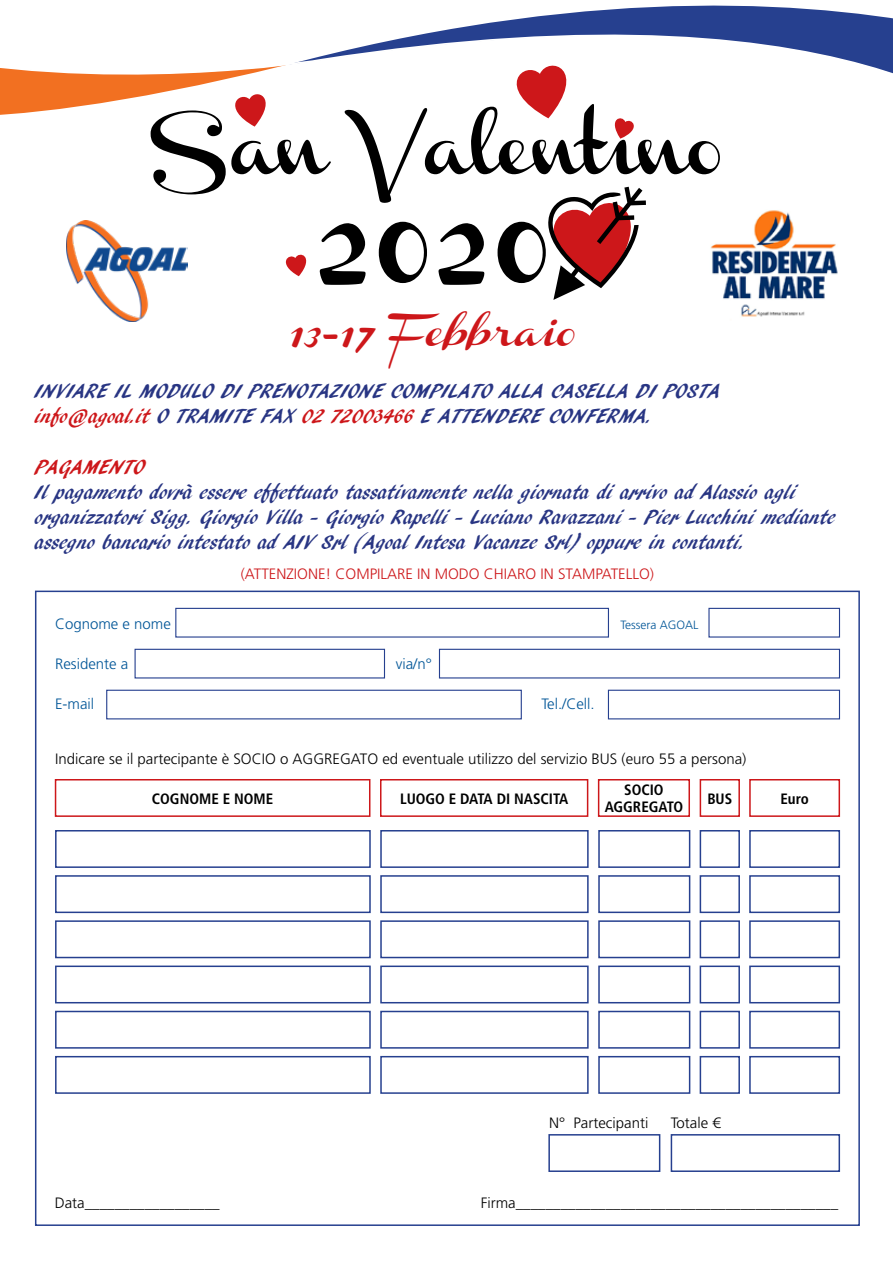
<style>
.page{position:relative;width:893px;height:1263px;background:#fff}
.page>*{position:absolute;margin:0;border:0;box-sizing:border-box;transform-origin:0 0}
.t1{font:89.1px "Channel";color:#000}
.t2{font:54.3px "Channel";color:#000}
.t3{font:28.2px "Channel Slanted 2";color:#cd171a}
.t4{font:21px/25.2px "ARBLANCA";color:#283583}
.t5{font:21px "ARBLANCA";color:#cd171a}
.t6{font:300 15px "Frutiger LT Std";color:#000}
.t7{font:700 condensed 15px/16.5px "Frutiger LT Std";color:#000;text-align:center}
.t8{font:300 15px "Frutiger LT Std";color:#cd171a}
.t9{font:300 15px "Frutiger LT Std";color:#005597}
.t10{font:300 12px "Frutiger LT Std";color:#005597}
.s1{color:#cd171a}
</style>
<div class="page">
<svg style="left:290px;top:5px;width:603px;height:114px"></svg>
<img style="left:66px;top:221px;width:121px;height:101px">
<svg style="left:548px;top:186px;width:98px;height:114px"></svg>
<svg style="left:492px;top:55px;width:97px;height:63px"></svg>
<svg style="left:0;top:65px;width:286px;height:62px"></svg>
<svg style="left:285px;top:254px;width:22px;height:22px"></svg>
<svg style="left:607px;top:114px;width:36px;height:25px"></svg>
<img style="left:710px;top:210px;width:128px;height:107px">
<div style="left:175px;top:608px;width:434px;height:30px;border:1px solid #26408f"></div>
<div style="left:708px;top:608px;width:132px;height:30px;border:1px solid #26408f"></div>
<div style="left:135px;top:649px;width:250px;height:29px;border:1px solid #26408f"></div>
<div style="left:439px;top:649px;width:401px;height:29px;border:1px solid #26408f"></div>
<div style="left:106px;top:690px;width:416px;height:29px;border:1px solid #26408f"></div>
<div style="left:608px;top:690px;width:232px;height:29px;border:1px solid #26408f"></div>
<div style="left:55px;top:779px;width:315px;height:38px;border:2px solid #cd171a"></div>
<div style="left:55px;top:830px;width:316px;height:38px;border:2px solid #26408f"></div>
<div style="left:55px;top:875px;width:316px;height:38px;border:2px solid #26408f"></div>
<div style="left:55px;top:920px;width:316px;height:38px;border:2px solid #26408f"></div>
<div style="left:55px;top:965px;width:316px;height:38px;border:2px solid #26408f"></div>
<div style="left:55px;top:1011px;width:316px;height:38px;border:2px solid #26408f"></div>
<div style="left:55px;top:1056px;width:316px;height:38px;border:2px solid #26408f"></div>
<div style="left:749px;top:779px;width:91px;height:38px;border:2px solid #cd171a"></div>
<div style="left:749px;top:830px;width:91px;height:38px;border:2px solid #26408f"></div>
<div style="left:749px;top:875px;width:91px;height:38px;border:2px solid #26408f"></div>
<div style="left:749px;top:920px;width:91px;height:38px;border:2px solid #26408f"></div>
<div style="left:749px;top:965px;width:91px;height:38px;border:2px solid #26408f"></div>
<div style="left:749px;top:1011px;width:91px;height:38px;border:2px solid #26408f"></div>
<div style="left:749px;top:1056px;width:91px;height:38px;border:2px solid #26408f"></div>
<div style="left:700px;top:779px;width:40px;height:38px;border:2px solid #cd171a"></div>
<div style="left:700px;top:830px;width:40px;height:38px;border:2px solid #26408f"></div>
<div style="left:700px;top:875px;width:40px;height:38px;border:2px solid #26408f"></div>
<div style="left:700px;top:920px;width:40px;height:38px;border:2px solid #26408f"></div>
<div style="left:700px;top:965px;width:40px;height:38px;border:2px solid #26408f"></div>
<div style="left:700px;top:1011px;width:40px;height:38px;border:2px solid #26408f"></div>
<div style="left:700px;top:1056px;width:40px;height:38px;border:2px solid #26408f"></div>
<div style="left:380px;top:779px;width:208px;height:38px;border:2px solid #cd171a"></div>
<div style="left:380px;top:830px;width:209px;height:38px;border:2px solid #26408f"></div>
<div style="left:380px;top:875px;width:209px;height:38px;border:2px solid #26408f"></div>
<div style="left:380px;top:920px;width:209px;height:38px;border:2px solid #26408f"></div>
<div style="left:380px;top:965px;width:209px;height:38px;border:2px solid #26408f"></div>
<div style="left:380px;top:1011px;width:209px;height:38px;border:2px solid #26408f"></div>
<div style="left:380px;top:1056px;width:209px;height:38px;border:2px solid #26408f"></div>
<div style="left:598px;top:779px;width:92px;height:38px;border:2px solid #cd171a"></div>
<div style="left:598px;top:830px;width:92px;height:38px;border:2px solid #26408f"></div>
<div style="left:598px;top:875px;width:92px;height:38px;border:2px solid #26408f"></div>
<div style="left:598px;top:920px;width:92px;height:38px;border:2px solid #26408f"></div>
<div style="left:598px;top:965px;width:92px;height:38px;border:2px solid #26408f"></div>
<div style="left:598px;top:1011px;width:92px;height:38px;border:2px solid #26408f"></div>
<div style="left:598px;top:1056px;width:92px;height:38px;border:2px solid #26408f"></div>
<div style="left:548px;top:1134px;width:112px;height:38px;border:2px solid #26408f"></div>
<div style="left:671px;top:1134px;width:169px;height:38px;border:2px solid #26408f"></div>
<h2 class="t2" style="left:151px;top:124px;width:576px">San Valentino</h2>
<h1 class="t1" style="left:319px;top:198px;width:239px">2020</h1>
<h3 class="t3" style="left:287px;top:320px;width:288px">13-17 Febbraio</h3>
<p class="t4" style="left:35px;top:379px;width:687px">INVIARE IL MODULO DI PRENOTAZIONE COMPILATO ALLA CASELLA DI POSTA <span class="s1">info@agoal.it</span> O TRAMITE FAX <span class="s1">02 72003466</span> E ATTENDERE CONFERMA.</p>
<p class="t5" style="left:35px;top:455px;width:111px">PAGAMENTO</p>
<p class="t4" style="left:35px;top:480px;width:802px">Il pagamento dovrà essere effettuato tassativamente nella giornata di arrivo ad Alassio agli organizzatori Sigg. Giorgio Villa - Giorgio Rapelli - Luciano Ravazzani - Pier Lucchini mediante assegno bancario intestato ad AIV Srl (Agoal Intesa Vacanze Srl) oppure in contanti.</p>
<p class="t8" style="left:241px;top:565px;width:415px">(ATTENZIONE! COMPILARE IN MODO CHIARO IN STAMPATELLO)</p>
<p class="t9" style="left:55px;top:615px;width:117px">Cognome e nome</p>
<p class="t10" style="left:620px;top:618px;width:79px">Tessera AGOAL</p>
<p class="t9" style="left:55px;top:655px;width:75px">Residente a</p>
<p class="t9" style="left:396px;top:655px;width:37px">via/n°</p>
<p class="t9" style="left:55px;top:695px;width:41px">E-mail</p>
<p class="t9" style="left:541px;top:695px;width:55px">Tel./Cell.</p>
<p class="t6" style="left:55px;top:751px;width:693px">Indicare se il partecipante è SOCIO o AGGREGATO ed eventuale utilizzo del servizio BUS (euro 55 a persona)</p>
<p class="t7" style="left:605px;top:782px;width:80px">SOCIO<br>AGGREGATO</p>
<p class="t7" style="left:152px;top:790px;width:123px">COGNOME E NOME</p>
<p class="t7" style="left:400px;top:790px;width:170px">LUOGO E DATA DI NASCITA</p>
<p class="t7" style="left:707px;top:790px;width:26px">BUS</p>
<p class="t7" style="left:780px;top:790px;width:30px">Euro</p>
<p class="t6" style="left:549px;top:1114px;width:101px">N° Partecipanti</p>
<p class="t6" style="left:671px;top:1114px;width:52px">Totale €</p>
<p class="t6" style="left:55px;top:1195px;width:166px">Data__________________</p>
<p class="t6" style="left:481px;top:1195px;width:359px">Firma___________________________________________</p>
</div>
